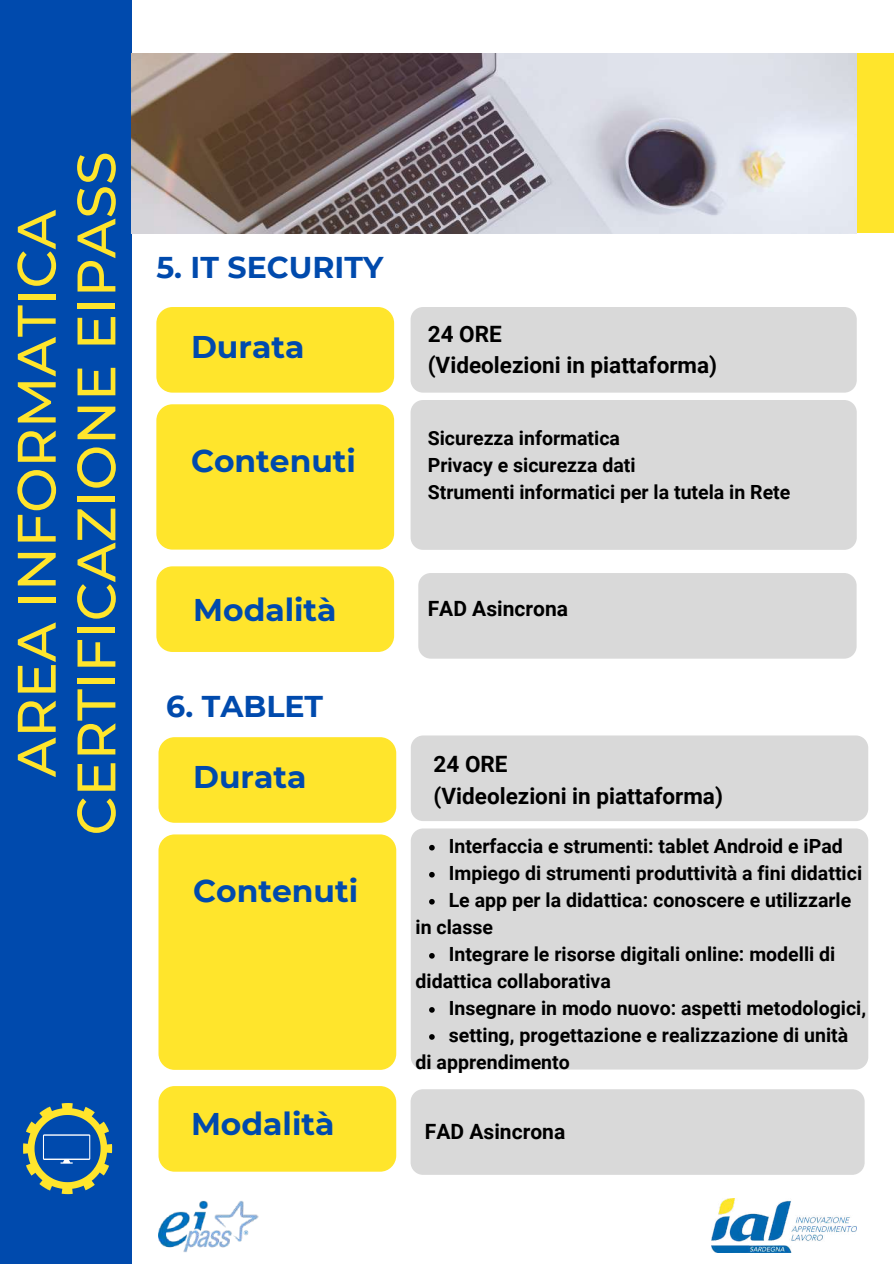
<style>
.page{position:relative;width:894px;height:1264px;background:#fff}
.page>*{position:absolute;margin:0;border:0;box-sizing:border-box;transform-origin:0 0}
.t1{font:500 54px/59.7px "Montserrat";color:#ffe52c;text-align:center}
.t2{font:700 31.35px "Montserrat";color:#004aad}
.t3{font:700 30px "Montserrat";color:#004aad}
.t4{font:700 22.5px/31.5px "Roboto";color:#000}
.t5{font:700 21px "Roboto";color:#000}
.t6{font:700 19.5px/27px "Roboto";color:#000}
</style>
<div class="page">
<div style="left:0;top:0;width:131px;height:1263px;background:#004aad"></div>
<img style="left:711px;top:1198px;width:145px;height:54px">
<div style="left:856px;top:54px;width:37px;height:179px;background:#ffe52c"></div>
<svg style="left:23px;top:1103px;width:89px;height:91px"></svg>
<img style="left:158px;top:1200px;width:101px;height:52px">
<img style="left:132px;top:54px;width:724px;height:179px">
<div style="left:410px;top:307px;width:446px;height:85px;background:#d9d9d9;border-radius:12px"></div>
<div style="left:156px;top:307px;width:238px;height:85px;background:#ffe52c;border-radius:16px"></div>
<div style="left:156px;top:404px;width:238px;height:145px;background:#ffe52c;border-radius:16px"></div>
<div style="left:156px;top:566px;width:238px;height:86px;background:#ffe52c;border-radius:16px"></div>
<div style="left:410px;top:400px;width:446px;height:150px;background:#d9d9d9;border-radius:12px"></div>
<div style="left:418px;top:573px;width:438px;height:85px;background:#d9d9d9;border-radius:12px"></div>
<div style="left:410px;top:735px;width:458px;height:86px;background:#d9d9d9;border-radius:12px"></div>
<div style="left:158px;top:737px;width:238px;height:85px;background:#ffe52c;border-radius:16px"></div>
<div style="left:158px;top:834px;width:238px;height:235px;background:#ffe52c;border-radius:16px"></div>
<div style="left:158px;top:1086px;width:238px;height:85px;background:#ffe52c;border-radius:16px"></div>
<div style="left:410px;top:828px;width:458px;height:241px;background:#d9d9d9;border-radius:12px"></div>
<div style="left:410px;top:1089px;width:454px;height:85px;background:#d9d9d9;border-radius:12px"></div>
<svg style="left:429px;top:844px;width:5px;height:6px"></svg>
<svg style="left:429px;top:871px;width:5px;height:6px"></svg>
<svg style="left:429px;top:899px;width:5px;height:5px"></svg>
<svg style="left:429px;top:953px;width:5px;height:5px"></svg>
<svg style="left:429px;top:1007px;width:5px;height:5px"></svg>
<svg style="left:429px;top:1034px;width:5px;height:5px"></svg>
<h1 class="t1" style="left:6px;top:835px;width:685px;rotate:-90deg">AREA INFORMATICA<br>CERTIFICAZIONE EIPASS</h1>
<h3 class="t3" style="left:156px;top:249px;width:228px">5. IT SECURITY</h3>
<h2 class="t2" style="left:191px;top:328px;width:115px">Durata</h2>
<h2 class="t2" style="left:191px;top:441px;width:166px">Contenuti</h2>
<p class="t4" style="left:427px;top:318px;width:291px">24 ORE<br>(Videolezioni in piattaforma)</p>
<p class="t6" style="left:427px;top:425px;width:364px">Sicurezza informatica<br>Privacy e sicurezza dati<br>Strumenti informatici per la tutela in Rete</p>
<h2 class="t2" style="left:193px;top:590px;width:145px">Modalità</h2>
<h3 class="t3" style="left:166px;top:687px;width:158px">6. TABLET</h3>
<h2 class="t2" style="left:193px;top:758px;width:115px">Durata</h2>
<h2 class="t2" style="left:193px;top:871px;width:166px">Contenuti</h2>
<h2 class="t2" style="left:191px;top:1104px;width:145px">Modalità</h2>
<p class="t5" style="left:427px;top:596px;width:142px">FAD Asincrona</p>
<p class="t4" style="left:433px;top:748px;width:291px">24 ORE<br>(Videolezioni in piattaforma)</p>
<p class="t6" style="left:448px;top:832px;width:415px">Interfaccia e strumenti: tablet Android e iPad<br>Impiego di strumenti produttività a fini didattici<br>Le app per la didattica: conoscere e utilizzarle</p>
<p class="t6" style="left:448px;top:940px;width:388px">Integrare le risorse digitali online: modelli di</p>
<p class="t6" style="left:448px;top:994px;width:419px">Insegnare in modo nuovo: aspetti metodologici, setting, progettazione e realizzazione di unità</p>
<p class="t6" style="left:415px;top:913px;width:79px">in classe</p>
<p class="t6" style="left:415px;top:967px;width:197px">didattica collaborativa</p>
<p class="t6" style="left:415px;top:1048px;width:156px">di apprendimento</p>
<p class="t5" style="left:424px;top:1119px;width:142px">FAD Asincrona</p>
</div>
